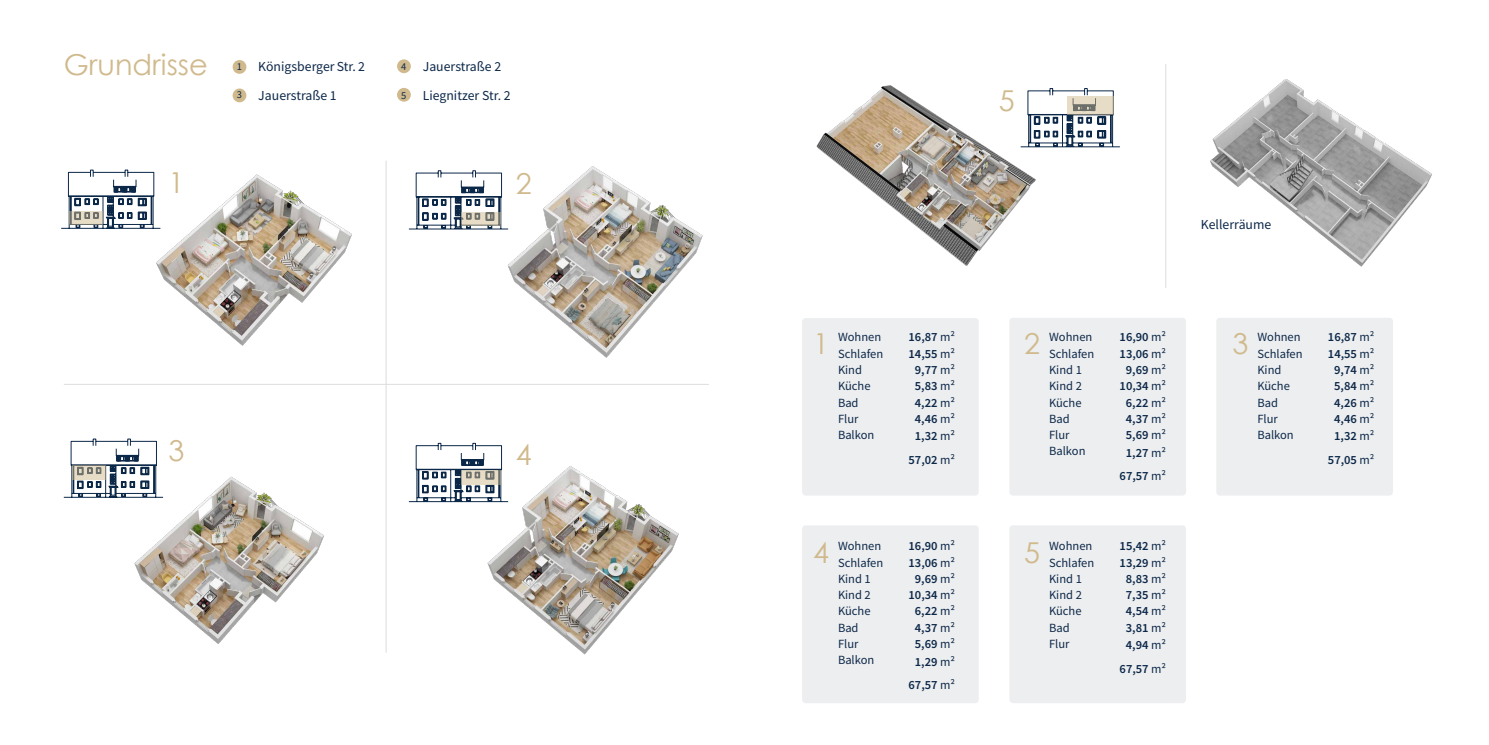
<style>
.page{position:relative;width:1489px;height:745px;background:#fff}
.page>*{position:absolute;margin:0;border:0;box-sizing:border-box;transform-origin:0 0}
.Übeschrift_zusatz{font:28.75px "Century Gothic";color:#d0ba8d}
.Übeschrift_zusatz-2{font:13.75px "Source Sans Pro";color:#0c2849}
.Fliestext{font:600 12.5px "Source Sans Pro";color:#0c2849}
.Fliestext-2{font:12.5px "Source Sans Pro";color:#0c2849}
.Übeschrift_zusatz-3{font:10.5px "Source Sans Pro";color:#0c2849}
.s1{font-weight:400}
</style>
<div class="page">
<div style="left:1009px;top:525px;width:176px;height:177px;background:#edeeef;border-radius:4px"></div>
<div style="left:802px;top:525px;width:176px;height:177px;background:#edeeef;border-radius:4px"></div>
<div style="left:802px;top:318px;width:176px;height:177px;background:#edeeef;border-radius:4px"></div>
<div style="left:1009px;top:317px;width:176px;height:178px;background:#edeeef;border-radius:4px"></div>
<div style="left:1216px;top:317px;width:176px;height:178px;background:#edeeef;border-radius:4px"></div>
<div style="left:233px;top:60px;width:13px;height:14px;background:#d0ba8d;border-radius:50%"></div>
<div style="left:233px;top:88px;width:13px;height:14px;background:#d0ba8d;border-radius:50%"></div>
<div style="left:397px;top:59px;width:14px;height:14px;background:#d0ba8d;border-radius:50%"></div>
<div style="left:397px;top:88px;width:14px;height:14px;background:#d0ba8d;border-radius:50%"></div>
<img style="left:128px;top:164px;width:258px;height:193px">
<img style="left:475px;top:166px;width:228px;height:192px">
<img style="left:93px;top:476px;width:231px;height:168px">
<img style="left:439px;top:466px;width:240px;height:189px">
<svg style="left:61px;top:170px;width:99px;height:58px"></svg>
<svg style="left:69px;top:211px;width:34px;height:13px"></svg>
<svg style="left:409px;top:170px;width:99px;height:59px"></svg>
<svg style="left:461px;top:212px;width:40px;height:13px"></svg>
<svg style="left:64px;top:438px;width:99px;height:59px"></svg>
<svg style="left:72px;top:465px;width:34px;height:15px"></svg>
<svg style="left:415px;top:443px;width:93px;height:58px"></svg>
<svg style="left:461px;top:469px;width:40px;height:15px"></svg>
<hr style="left:64px;top:384px;width:645px;height:1px;background:#dcdddf">
<hr style="left:386px;top:160px;width:1px;height:492px;background:#dcdddf">
<img style="left:816px;top:85px;width:241px;height:181px">
<svg style="left:1020px;top:88px;width:99px;height:59px"></svg>
<svg style="left:1067px;top:96px;width:46px;height:18px"></svg>
<hr style="left:1165px;top:64px;width:1px;height:224px;background:#dcdddf">
<img style="left:1210px;top:79px;width:222px;height:188px">
<p class="Übeschrift_zusatz" style="left:64px;top:47px;width:145px">Grundrisse</p>
<p class="Übeschrift_zusatz-2" style="left:258px;top:57px;width:108px">Königsberger Str. 2</p>
<p class="Übeschrift_zusatz-2" style="left:258px;top:86px;width:80px">Jauerstraße 1</p>
<p class="Übeschrift_zusatz-3" style="left:237px;top:60px;width:7px">1</p>
<p class="Übeschrift_zusatz-3" style="left:237px;top:88px;width:7px">3</p>
<p class="Übeschrift_zusatz" style="left:168px;top:165px;width:17px">1</p>
<p class="Übeschrift_zusatz-3" style="left:401px;top:60px;width:7px">4</p>
<p class="Übeschrift_zusatz-3" style="left:401px;top:88px;width:7px">5</p>
<p class="Übeschrift_zusatz-2" style="left:423px;top:57px;width:80px">Jauerstraße 2</p>
<p class="Übeschrift_zusatz-2" style="left:423px;top:86px;width:89px">Liegnitzer Str. 2</p>
<p class="Übeschrift_zusatz" style="left:516px;top:166px;width:17px">2</p>
<p class="Übeschrift_zusatz" style="left:168px;top:432px;width:17px">3</p>
<p class="Übeschrift_zusatz" style="left:516px;top:436px;width:17px">4</p>
<p class="Übeschrift_zusatz" style="left:813px;top:325px;width:17px">1</p>
<p class="Fliestext-2" style="left:838px;top:329px;width:45px">Wohnen</p>
<p class="Fliestext-2" style="left:838px;top:345px;width:47px">Schlafen</p>
<p class="Fliestext-2" style="left:838px;top:361px;width:26px">Kind</p>
<p class="Fliestext-2" style="left:838px;top:378px;width:34px">Küche</p>
<p class="Fliestext-2" style="left:838px;top:394px;width:22px">Bad</p>
<p class="Fliestext-2" style="left:838px;top:410px;width:22px">Flur</p>
<p class="Fliestext-2" style="left:838px;top:426px;width:38px">Balkon</p>
<p class="Fliestext" style="left:908px;top:329px;width:48px">16,87 <span class="s1">m²</span></p>
<p class="Fliestext" style="left:908px;top:345px;width:48px">14,55 <span class="s1">m²</span></p>
<p class="Fliestext" style="left:914px;top:361px;width:42px">9,77 <span class="s1">m²</span></p>
<p class="Fliestext" style="left:914px;top:377px;width:42px">5,83 <span class="s1">m²</span></p>
<p class="Fliestext" style="left:914px;top:394px;width:42px">4,22 <span class="s1">m²</span></p>
<p class="Fliestext" style="left:914px;top:410px;width:42px">4,46 <span class="s1">m²</span></p>
<p class="Fliestext" style="left:914px;top:427px;width:42px">1,32 <span class="s1">m²</span></p>
<p class="Fliestext" style="left:908px;top:451px;width:48px">57,02 <span class="s1">m²</span></p>
<p class="Übeschrift_zusatz" style="left:813px;top:534px;width:17px">4</p>
<p class="Fliestext-2" style="left:838px;top:538px;width:45px">Wohnen</p>
<p class="Fliestext-2" style="left:838px;top:554px;width:47px">Schlafen</p>
<p class="Fliestext-2" style="left:838px;top:570px;width:34px">Kind 1</p>
<p class="Fliestext-2" style="left:838px;top:586px;width:34px">Kind 2</p>
<p class="Fliestext-2" style="left:838px;top:603px;width:34px">Küche</p>
<p class="Fliestext-2" style="left:838px;top:619px;width:22px">Bad</p>
<p class="Fliestext-2" style="left:838px;top:635px;width:22px">Flur</p>
<p class="Fliestext-2" style="left:838px;top:651px;width:38px">Balkon</p>
<p class="Fliestext" style="left:908px;top:537px;width:48px">16,90 <span class="s1">m²</span></p>
<p class="Fliestext" style="left:908px;top:554px;width:48px">13,06 <span class="s1">m²</span></p>
<p class="Fliestext" style="left:914px;top:570px;width:42px">9,69 <span class="s1">m²</span></p>
<p class="Fliestext" style="left:908px;top:586px;width:48px">10,34 <span class="s1">m²</span></p>
<p class="Fliestext" style="left:914px;top:602px;width:42px">6,22 <span class="s1">m²</span></p>
<p class="Fliestext" style="left:914px;top:619px;width:42px">4,37 <span class="s1">m²</span></p>
<p class="Fliestext" style="left:914px;top:635px;width:42px">5,69 <span class="s1">m²</span></p>
<p class="Fliestext" style="left:914px;top:652px;width:42px">1,29 <span class="s1">m²</span></p>
<p class="Fliestext" style="left:908px;top:676px;width:48px">67,57 <span class="s1">m²</span></p>
<p class="Übeschrift_zusatz" style="left:998px;top:83px;width:17px">5</p>
<p class="Übeschrift_zusatz-2" style="left:1200px;top:215px;width:72px">Kellerräume</p>
<p class="Übeschrift_zusatz" style="left:1024px;top:325px;width:17px">2</p>
<p class="Fliestext-2" style="left:1049px;top:329px;width:45px">Wohnen</p>
<p class="Fliestext-2" style="left:1049px;top:345px;width:47px">Schlafen</p>
<p class="Fliestext-2" style="left:1049px;top:361px;width:34px">Kind 1</p>
<p class="Fliestext-2" style="left:1049px;top:378px;width:34px">Kind 2</p>
<p class="Fliestext-2" style="left:1049px;top:394px;width:34px">Küche</p>
<p class="Fliestext-2" style="left:1049px;top:410px;width:22px">Bad</p>
<p class="Fliestext-2" style="left:1049px;top:426px;width:22px">Flur</p>
<p class="Fliestext-2" style="left:1049px;top:443px;width:38px">Balkon</p>
<p class="Fliestext" style="left:1119px;top:329px;width:48px">16,90 <span class="s1">m²</span></p>
<p class="Fliestext" style="left:1119px;top:345px;width:48px">13,06 <span class="s1">m²</span></p>
<p class="Fliestext" style="left:1125px;top:361px;width:42px">9,69 <span class="s1">m²</span></p>
<p class="Fliestext" style="left:1119px;top:377px;width:48px">10,34 <span class="s1">m²</span></p>
<p class="Fliestext" style="left:1125px;top:394px;width:42px">6,22 <span class="s1">m²</span></p>
<p class="Fliestext" style="left:1125px;top:410px;width:42px">4,37 <span class="s1">m²</span></p>
<p class="Fliestext" style="left:1125px;top:426px;width:42px">5,69 <span class="s1">m²</span></p>
<p class="Fliestext" style="left:1125px;top:444px;width:42px">1,27 <span class="s1">m²</span></p>
<p class="Fliestext" style="left:1119px;top:467px;width:48px">67,57 <span class="s1">m²</span></p>
<p class="Übeschrift_zusatz" style="left:1232px;top:325px;width:17px">3</p>
<p class="Fliestext-2" style="left:1257px;top:329px;width:45px">Wohnen</p>
<p class="Fliestext-2" style="left:1257px;top:345px;width:47px">Schlafen</p>
<p class="Fliestext-2" style="left:1257px;top:361px;width:26px">Kind</p>
<p class="Fliestext-2" style="left:1257px;top:378px;width:34px">Küche</p>
<p class="Fliestext-2" style="left:1257px;top:394px;width:22px">Bad</p>
<p class="Fliestext-2" style="left:1257px;top:410px;width:22px">Flur</p>
<p class="Fliestext-2" style="left:1257px;top:426px;width:38px">Balkon</p>
<p class="Fliestext" style="left:1327px;top:329px;width:48px">16,87 <span class="s1">m²</span></p>
<p class="Fliestext" style="left:1327px;top:345px;width:48px">14,55 <span class="s1">m²</span></p>
<p class="Fliestext" style="left:1333px;top:361px;width:42px">9,74 <span class="s1">m²</span></p>
<p class="Fliestext" style="left:1333px;top:377px;width:42px">5,84 <span class="s1">m²</span></p>
<p class="Fliestext" style="left:1333px;top:394px;width:42px">4,26 <span class="s1">m²</span></p>
<p class="Fliestext" style="left:1333px;top:410px;width:42px">4,46 <span class="s1">m²</span></p>
<p class="Fliestext" style="left:1333px;top:427px;width:42px">1,32 <span class="s1">m²</span></p>
<p class="Fliestext" style="left:1327px;top:451px;width:48px">57,05 <span class="s1">m²</span></p>
<p class="Übeschrift_zusatz" style="left:1024px;top:534px;width:17px">5</p>
<p class="Fliestext-2" style="left:1049px;top:538px;width:45px">Wohnen</p>
<p class="Fliestext-2" style="left:1049px;top:554px;width:47px">Schlafen</p>
<p class="Fliestext-2" style="left:1049px;top:570px;width:34px">Kind 1</p>
<p class="Fliestext-2" style="left:1049px;top:586px;width:34px">Kind 2</p>
<p class="Fliestext-2" style="left:1049px;top:603px;width:34px">Küche</p>
<p class="Fliestext-2" style="left:1049px;top:619px;width:22px">Bad</p>
<p class="Fliestext-2" style="left:1049px;top:635px;width:22px">Flur</p>
<p class="Fliestext" style="left:1119px;top:537px;width:48px">15,42 <span class="s1">m²</span></p>
<p class="Fliestext" style="left:1119px;top:554px;width:48px">13,29 <span class="s1">m²</span></p>
<p class="Fliestext" style="left:1125px;top:570px;width:42px">8,83 <span class="s1">m²</span></p>
<p class="Fliestext" style="left:1125px;top:586px;width:42px">7,35 <span class="s1">m²</span></p>
<p class="Fliestext" style="left:1125px;top:602px;width:42px">4,54 <span class="s1">m²</span></p>
<p class="Fliestext" style="left:1125px;top:619px;width:42px">3,81 <span class="s1">m²</span></p>
<p class="Fliestext" style="left:1125px;top:636px;width:42px">4,94 <span class="s1">m²</span></p>
<p class="Fliestext" style="left:1119px;top:660px;width:48px">67,57 <span class="s1">m²</span></p>
</div>
